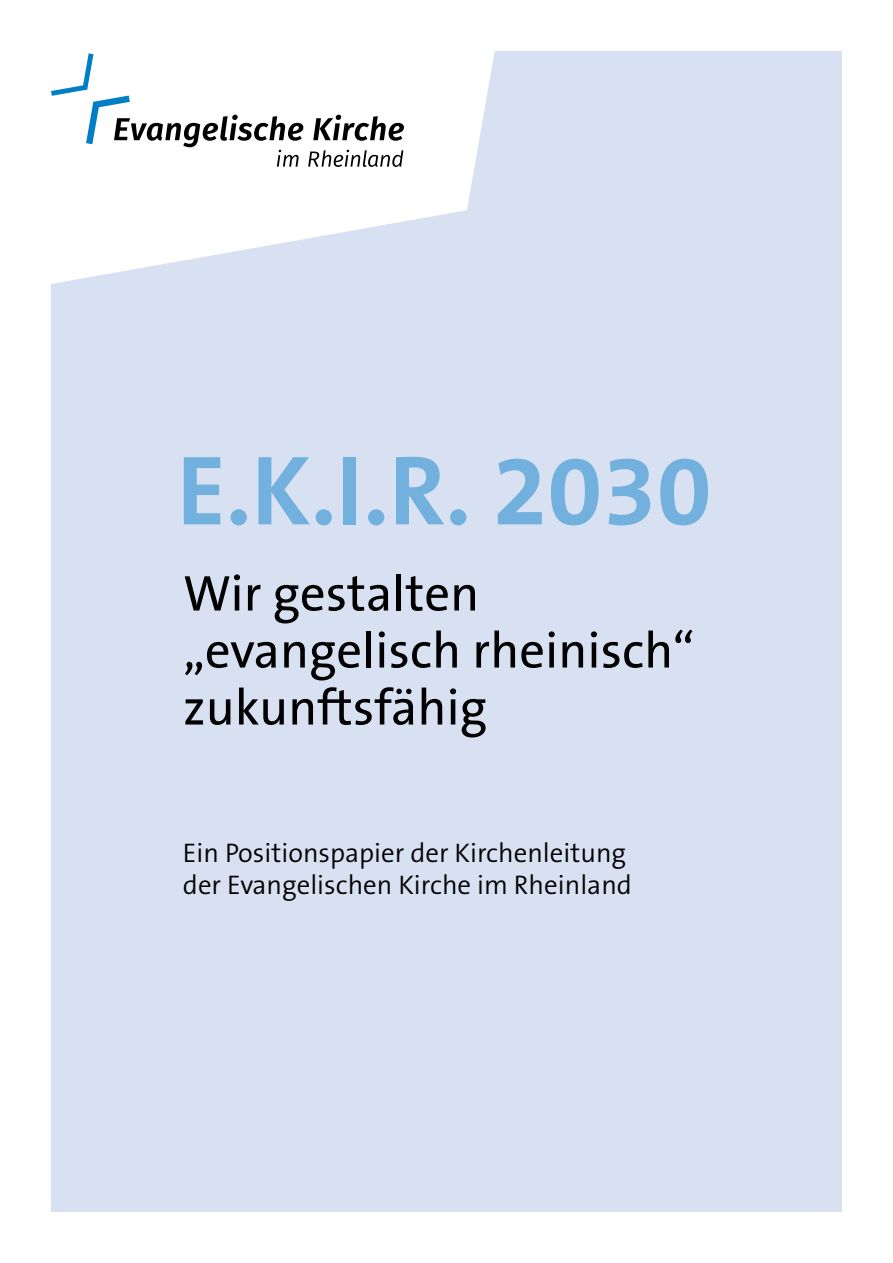
<style>
.page{position:relative;width:893px;height:1263px;background:#fff}
.page>*{position:absolute;margin:0;border:0;box-sizing:border-box;transform-origin:0 0}
.t1{font:700 99.45px "The Sans OT7";color:#72b0de}
.t2{font:50.7px/57px "The Sans OT5 Plain";color:#000}
.t3{font:300 27px/32.4px "The Sans OT4";color:#000}
</style>
<div class="page">
<div style="left:51px;top:51px;width:791px;height:1161px;background:#d8e1f2"></div>
<svg style="left:51px;top:51px;width:444px;height:233px;fill:#fff"></svg>
<svg style="left:51px;top:53px;width:353px;height:114px;background:#e4e7e8"></svg>
<h1 class="t1" style="left:177px;top:427px;width:536px">E.K.I.R. 2030</h1>
<h2 class="t2" style="left:183px;top:565px;width:513px">Wir gestalten „evangelisch rheinisch“ zukunftsfähig</h2>
<p class="t3" style="left:183px;top:837px;width:450px">Ein Positionspapier der Kirchenleitung der Evangelischen Kirche im Rheinland</p>
</div>
